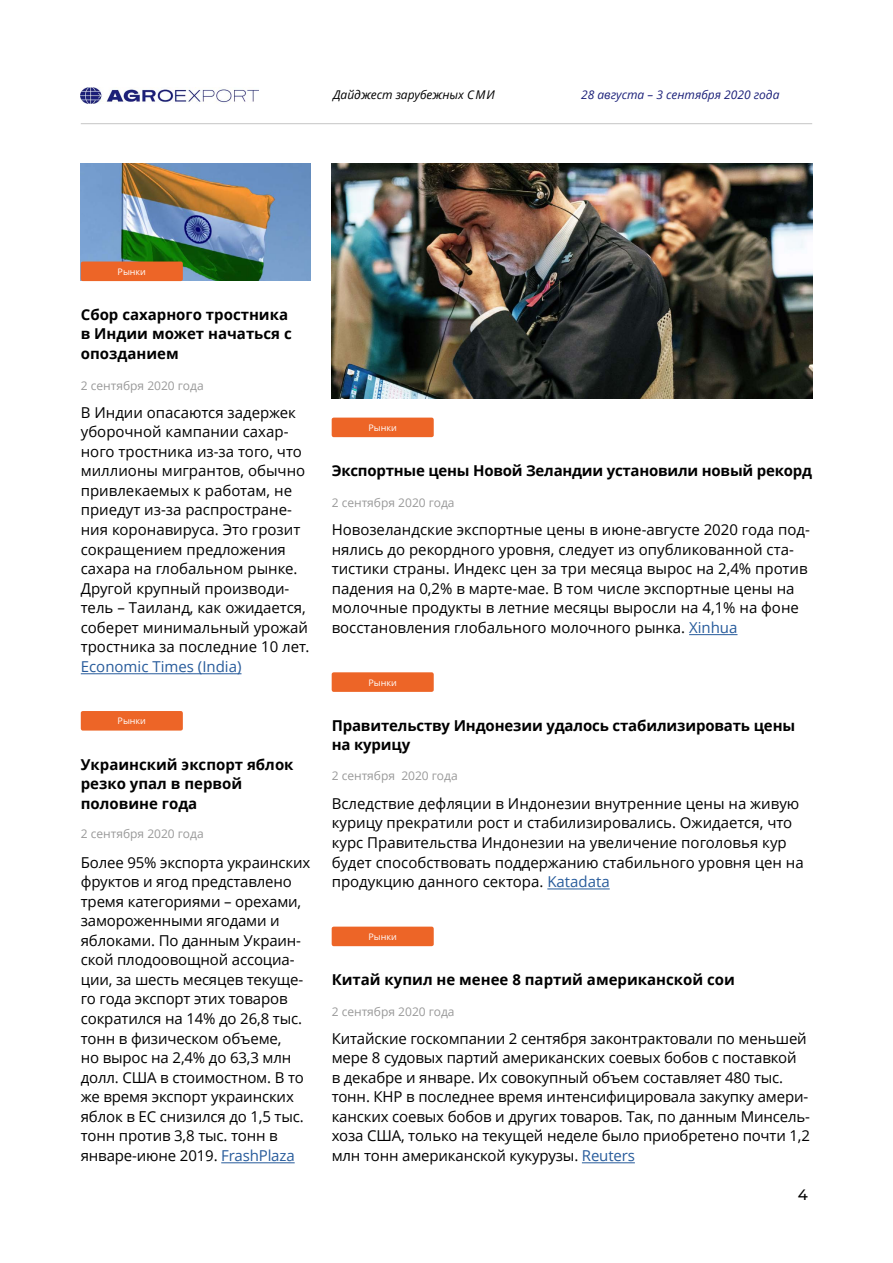
<style>
.page{position:relative;width:893px;height:1263px;background:#fff}
.page>*{position:absolute;margin:0;border:0;box-sizing:border-box;transform-origin:0 0}
.t1{font:15px/19.5px "Open Sans";color:#000}
.t2{font:700 15px/19.5px "Open Sans";color:#000}
.t3{font:15px "Open Sans";color:#275b9b}
.t4{font:500 15px "Montserrat";color:#000}
.t5{font:12px "Open Sans";color:#999}
.t6{font:italic 12px "Open Sans";color:#1c217a}
.t7{font:italic 12px "Open Sans";color:#000}
.t8{font:9px "Open Sans";color:#fff}
.s1{color:#275b9b}
</style>
<div class="page">
<img style="left:81px;top:163px;width:229px;height:117px">
<img style="left:81px;top:87px;width:177px;height:17px">
<hr style="left:81px;top:123px;width:731px;height:1px;background:#c5c5c5">
<hr style="left:582px;top:1162px;width:53px;height:1px;background:#275b9b">
<div style="left:332px;top:927px;width:102px;height:19px;background:#ed6527;border-radius:2px"></div>
<img style="left:332px;top:163px;width:480px;height:235px">
<hr style="left:221px;top:1162px;width:74px;height:1px;background:#275b9b">
<div style="left:81px;top:711px;width:102px;height:19px;background:#ed6527;border-radius:2px"></div>
<hr style="left:81px;top:673px;width:160px;height:1px;background:#275b9b">
<div style="left:81px;top:261px;width:102px;height:20px;background:#ed6527;border-radius:2px"></div>
<hr style="left:689px;top:634px;width:48px;height:1px;background:#275b9b">
<div style="left:332px;top:418px;width:102px;height:19px;background:#ed6527;border-radius:2px"></div>
<hr style="left:547px;top:888px;width:63px;height:1px;background:#275b9b">
<div style="left:332px;top:672px;width:102px;height:20px;background:#ed6527;border-radius:2px"></div>
<p class="t7" style="left:333px;top:86px;width:163px">Дайджест зарубежных СМИ</p>
<p class="t6" style="left:581px;top:86px;width:200px">28 августа – 3 сентября 2020 года</p>
<p class="t8" style="left:118px;top:265px;width:30px">Рынки</p>
<p class="t2" style="left:81px;top:304px;width:212px">Сбор сахарного тростника в Индии может начаться с опозданием</p>
<p class="t5" style="left:81px;top:377px;width:124px">2 сентября 2020 года</p>
<p class="t1" style="left:81px;top:402px;width:230px">В Индии опасаются задержек уборочной кампании сахар&shy;ного тростника из-за того, что миллионы мигрантов, обычно привлекаемых к работам, не приедут из-за распростране&shy;ния коронавируса. Это грозит сокращением предложения сахара на глобальном рынке.<br>Другой крупный производи&shy;тель – Таиланд, как ожидается, соберет минимальный урожай тростника за последние 10 лет.</p>
<p class="t3" style="left:81px;top:656px;width:162px">Economic Times (India)</p>
<p class="t8" style="left:118px;top:715px;width:30px">Рынки</p>
<p class="t2" style="left:81px;top:754px;width:214px">Украинский экспорт яблок резко упал в первой половине года</p>
<p class="t5" style="left:81px;top:825px;width:124px">2 сентября 2020 года</p>
<p class="t1" style="left:81px;top:852px;width:231px">Более 95% экспорта украинских фруктов и ягод представлено тремя категориями – орехами, замороженными ягодами и яблоками. По данным Украин&shy;ской плодоовощной ассоциа&shy;ции, за шесть месяцев текуще&shy;го года экспорт этих товаров сократился на 14% до 26,8 тыс. тонн в физическом объеме,<br>но вырос на 2,4% до 63,3 млн долл. США в стоимостном. В то же время экспорт украинских яблок в ЕС снизился до 1,5 тыс. тонн против 3,8 тыс. тонн в январе-июне 2019. <span class="s1">FrashPlaza</span></p>
<p class="t8" style="left:368px;top:421px;width:30px">Рынки</p>
<p class="t2" style="left:332px;top:461px;width:482px">Экспортные цены Новой Зеландии установили новый рекорд</p>
<p class="t5" style="left:332px;top:494px;width:124px">2 сентября 2020 года</p>
<p class="t1" style="left:332px;top:519px;width:480px">Новозеландские экспортные цены в июне-августе 2020 года под&shy;нялись до рекордного уровня, следует из опубликованной ста&shy;тистики страны. Индекс цен за три месяца вырос на 2,4% против падения на 0,2% в марте-мае. В том числе экспортные цены на молочные продукты в летние месяцы выросли на 4,1% на фоне восстановления глобального молочного рынка. <span class="s1">Xinhua</span></p>
<p class="t8" style="left:368px;top:676px;width:30px">Рынки</p>
<p class="t2" style="left:332px;top:715px;width:465px">Правительству Индонезии удалось стабилизировать цены на курицу</p>
<p class="t5" style="left:332px;top:767px;width:128px">2 сентября 2020 года</p>
<p class="t1" style="left:332px;top:793px;width:474px">Вследствие дефляции в Индонезии внутренние цены на живую курицу прекратили рост и стабилизировались. Ожидается, что курс Правительства Индонезии на увеличение поголовья кур будет способствовать поддержанию стабильного уровня цен на продукцию данного сектора. <span class="s1">Katadata</span></p>
<p class="t8" style="left:368px;top:930px;width:30px">Рынки</p>
<p class="t2" style="left:332px;top:969px;width:405px">Китай купил не менее 8 партий американской сои</p>
<p class="t5" style="left:332px;top:1003px;width:124px">2 сентября 2020 года</p>
<p class="t1" style="left:332px;top:1028px;width:480px">Китайские госкомпании 2 сентября законтрактовали по меньшей мере 8 судовых партий американских соевых бобов с поставкой<br>в декабре и январе. Их совокупный объем составляет 480 тыс. тонн. КНР в последнее время интенсифицировала закупку амери&shy;канских соевых бобов и других товаров. Так, по данным Минсель&shy;хоза США, только на текущей неделе было приобретено почти 1,2 млн тонн американской кукурузы. <span class="s1">Reuters</span></p>
<p class="t4" style="left:798px;top:1184px;width:12px">4</p>
</div>
